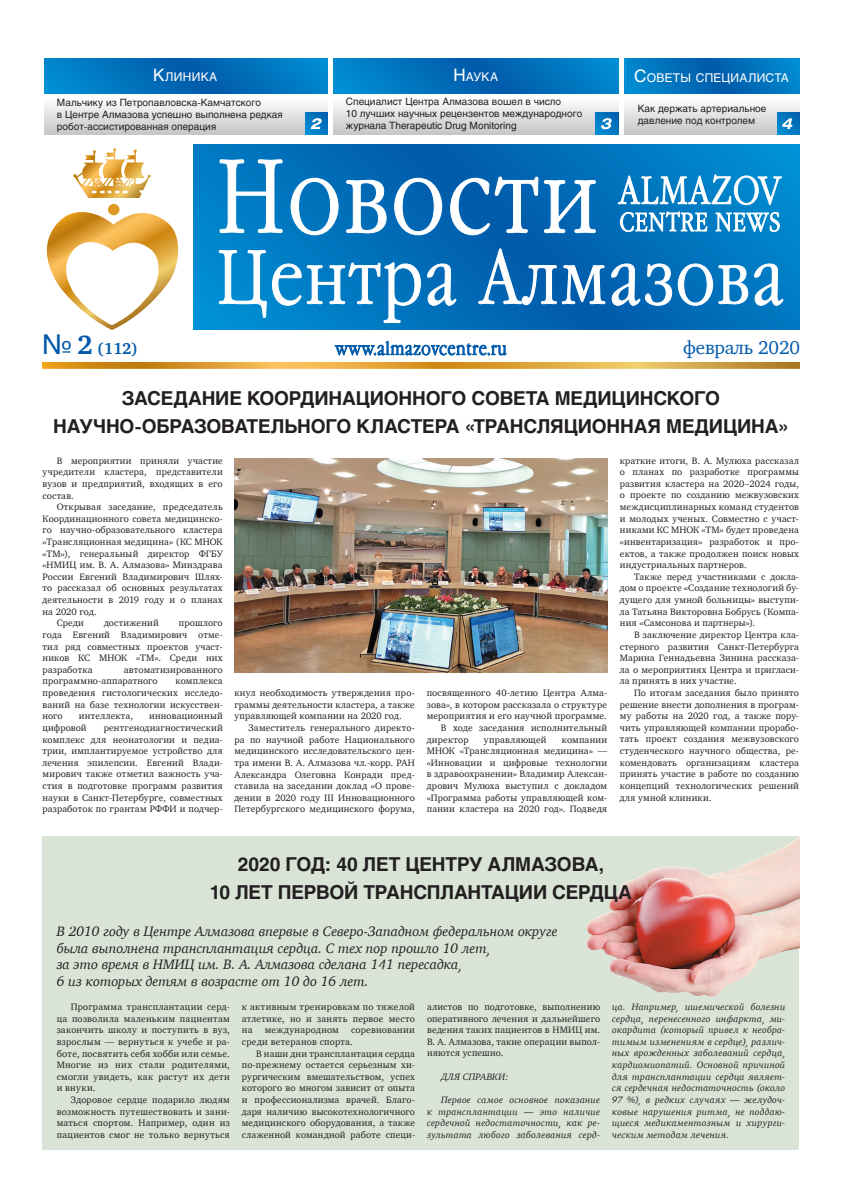
<style>
.page{position:relative;width:842px;height:1191px;background:#fff}
.page>*{position:absolute;margin:0;border:0;box-sizing:border-box;transform-origin:0 0}
.t1{font:700 19px/28px "Helios";letter-spacing:-.01em;color:#231f20;text-align:center}
.t2{font:19px "Charter";letter-spacing:-.01em;color:#015aaa}
.t3{font:700 16px "Charter";color:#015aaa}
.t4{font:italic 14px/16.8px "Charter";letter-spacing:-.005em;color:#231f20}
.t5{font:11.9px "Helios";letter-spacing:.025em;color:#fff}
.t6{font:10px/12px "Helios";color:#231f20}
.t7{font:9.5px/11.6px "Charter";letter-spacing:.02em;color:#231f20;text-align:justify}
.t8{font:italic 9.5px/11.6px "Charter";letter-spacing:.025em;color:#231f20;text-align:justify}
.t9{font:9.5px "Charter";color:#231f20}
.s1{font-size:17px}
.s2{font-family:"Helios";font-weight:400;font-size:27px}
.s3{font-size:27px}
</style>
<div class="page">
<img style="left:44px;top:93px;width:756px;height:42px">
<img style="left:44px;top:58px;width:284px;height:35px">
<img style="left:625px;top:58px;width:175px;height:35px">
<img style="left:43px;top:362px;width:756px;height:6px">
<img style="left:333px;top:58px;width:292px;height:35px">
<img style="left:777px;top:112px;width:23px;height:23px">
<svg style="left:782px;top:118px;width:10px;height:11px"></svg>
<img style="left:306px;top:112px;width:22px;height:23px">
<svg style="left:311px;top:118px;width:11px;height:11px"></svg>
<img style="left:596px;top:112px;width:23px;height:23px">
<svg style="left:601px;top:118px;width:11px;height:11px"></svg>
<img style="left:194px;top:145px;width:605px;height:184px">
<img style="left:73px;top:148px;width:78px;height:50px">
<img style="left:46px;top:209px;width:133px;height:121px">
<div style="left:108px;top:204px;width:11px;height:11px;background:#de9925;border-radius:50%"></div>
<svg style="left:218px;top:159px;width:566px;height:197px"></svg>
<hr style="left:328px;top:42px;width:4px;height:93px;background:#fff">
<div style="left:619px;top:44px;width:5px;height:94px;background:#fff"></div>
<img style="left:235px;top:459px;width:372px;height:214px">
<div style="left:43px;top:835px;width:756px;height:314px;background:#d9e4d6"></div>
<img style="left:586px;top:837px;width:213px;height:160px">
<p class="t5" style="left:153px;top:69px;width:66px"><span class="s1">К</span>линика</p>
<p class="t5" style="left:453px;top:70px;width:46px"><span class="s1">Н</span>аука</p>
<p class="t5" style="left:634px;top:71px;width:156px"><span class="s1">С</span>оветы специалиста</p>
<p class="t6" style="left:57px;top:96px;width:227px">Мальчику из Петропавловска-Камчатского<br>в Центре Алмазова успешно выполнена редкая робот-ассистированная операция</p>
<p class="t6" style="left:346px;top:95px;width:238px">Специалист Центра Алмазова вошел в число<br>10 лучших научных рецензентов международного журнала Therapeutic Drug Monitoring</p>
<p class="t6" style="left:638px;top:102px;width:130px">Как держать артериальное давление под контролем</p>
<h2 class="t3" style="left:42px;top:335px;width:97px"><span class="s2">№</span> <span class="s3">2</span> (112)</h2>
<h1 class="t2" style="left:683px;top:331px;width:118px">февраль 2020</h1>
<h1 class="t1" style="left:53px;top:384px;width:737px">ЗАСЕДАНИЕ КООРДИНАЦИОННОГО СОВЕТА МЕДИЦИНСКОГО<br>НАУЧНО-ОБРАЗОВАТЕЛЬНОГО КЛАСТЕРА «ТРАНСЛЯЦИОННАЯ МЕДИЦИНА»</h1>
<p class="t7" style="left:43px;top:454px;width:182px;text-indent:14px">В мероприятии приняли участие учредители кластера, представители вузов и предприятий, входящих в его состав.</p>
<p class="t7" style="left:57px;top:501px;width:168px">Открывая заседание, председатель</p>
<p class="t7" style="left:43px;top:512px;width:182px">Координационного совета медицинско-</p>
<p class="t7" style="left:43px;top:524px;width:182px">го научно-образовательного кластера</p>
<p class="t7" style="left:43px;top:536px;width:182px">«Трансляционная медицина» (КС МНОК</p>
<p class="t7" style="left:43px;top:547px;width:182px">«ТМ»), генеральный директор ФГБУ</p>
<p class="t7" style="left:43px;top:559px;width:182px">«НМИЦ им. В. А. Алмазова» Минздрава</p>
<p class="t7" style="left:43px;top:570px;width:182px">России Евгений Владимирович Шлях-</p>
<p class="t7" style="left:43px;top:582px;width:182px">то рассказал об основных результатах</p>
<p class="t7" style="left:43px;top:594px;width:182px">деятельности в 2019 году и о планах</p>
<p class="t7" style="left:43px;top:605px;width:56px">на 2020 год.</p>
<p class="t7" style="left:57px;top:617px;width:29px">Среди</p>
<p class="t7" style="left:104px;top:617px;width:56px">достижений</p>
<p class="t7" style="left:43px;top:617px;width:182px;text-indent:136px">прошлого года Евгений Владимирович отме&shy;тил ряд совместных проектов участ&shy;ников КС МНОК «ТМ». Среди них разработка</p>
<p class="t7" style="left:43px;top:663px;width:182px;text-indent:81px">автоматизированного программно-аппаратного</p>
<p class="t7" style="left:43px;top:675px;width:182px;text-indent:133px">комплекса проведения гистологических исследо&shy;ваний на базе технологии искусствен&shy;ного</p>
<p class="t7" style="left:79px;top:710px;width:56px">интеллекта,</p>
<p class="t7" style="left:149px;top:710px;width:75px">инновационный</p>
<p class="t9" style="left:43px;top:719px;width:46px">цифровой</p>
<p class="t7" style="left:43px;top:722px;width:182px;text-indent:61px">рентгенодиагностический комплекс для неонатологии и педиа&shy;трии, имплантируемое устройство для лечения эпилепсии. Евгений Влади&shy;мирович также отметил важность уча&shy;стия в подготовке программ развития науки в Санкт-Петербурге, совместных разработок по грантам РФФИ и подчер-</p>
<p class="t7" style="left:234px;top:687px;width:182px">кнул необходимость утверждения про&shy;граммы деятельности кластера, а также управляющей компании на 2020 год.</p>
<p class="t7" style="left:234px;top:722px;width:182px;text-indent:14px">Заместитель генерального директо&shy;ра по научной работе Национального медицинского исследовательского цен&shy;тра имени В. А. Алмазова чл.-корр. РАН Александра Олеговна Конради пред&shy;ставила на заседании доклад «О прове&shy;дении в 2020 году III Инновационного Петербургского медицинского форума,</p>
<p class="t7" style="left:427px;top:687px;width:182px">посвященного 40-летию Центра Алма-</p>
<p class="t7" style="left:427px;top:698px;width:182px">зова», в котором рассказала о структуре</p>
<p class="t7" style="left:427px;top:710px;width:181px">мероприятия и его научной программе.</p>
<p class="t7" style="left:441px;top:722px;width:168px">В ходе заседания исполнительный</p>
<p class="t7" style="left:427px;top:733px;width:43px">директор</p>
<p class="t7" style="left:484px;top:733px;width:64px">управляющей</p>
<p class="t7" style="left:427px;top:733px;width:182px;text-indent:135px">компании МНОК «Трансляционная медицина» — «Инновации и цифровые технологии в здравоохранении» Владимир Алексан&shy;дрович Мулюха выступил с докладом «Программа работы управляющей ком&shy;пании кластера на 2020 год». Подведя</p>
<p class="t7" style="left:620px;top:454px;width:181px">краткие итоги, В. А. Мулюха рассказал о планах по разработке программы развития кластера на 2020–2024 годы, о проекте по созданию межвузовских междисциплинарных команд студентов и молодых ученых. Совместно с участ&shy;никами КС МНОК «ТМ» будет проведена «инвентаризация» разработок и про&shy;ектов, а также продолжен поиск новых индустриальных партнеров.</p>
<p class="t7" style="left:620px;top:570px;width:181px;text-indent:14px">Также перед участниками с докла&shy;дом о проекте «Создание технологий бу&shy;дущего для умной больницы» выступи&shy;ла Татьяна Викторовна Бобрусь (Компа&shy;ния «Самсонова и партнеры»).</p>
<p class="t7" style="left:620px;top:628px;width:181px;text-indent:14px">В заключение директор Центра кла&shy;стерного развития Санкт-Петербурга Марина Геннадьевна Зинина рассказа&shy;ла о мероприятиях Центра и пригласи&shy;ла принять в них участие.</p>
<p class="t7" style="left:620px;top:687px;width:181px;text-indent:14px">По итогам заседания было принято решение внести дополнения в програм&shy;му работы на 2020 год, а также пору&shy;чить управляющей компании прорабо&shy;тать проект создания межвузовского студенческого научного общества, ре&shy;комендовать организациям кластера принять участие в работе по созданию концепций технологических решений для умной клиники.</p>
<h1 class="t1" style="left:210px;top:850px;width:424px">2020 ГОД: 40 ЛЕТ ЦЕНТРУ АЛМАЗОВА,<br>10 ЛЕТ ПЕРВОЙ ТРАНСПЛАНТАЦИИ СЕРДЦА</h1>
<p class="t4" style="left:57px;top:922px;width:503px">В 2010 году в Центре Алмазова впервые в Северо-Западном федеральном округе была выполнена трансплантация сердца. С тех пор прошло 10 лет,<br>за это время в НМИЦ им. В. А. Алмазова сделана 141 пересадка,<br>6 из которых детям в возрасте от 10 до 16 лет.</p>
<p class="t7" style="left:57px;top:1001px;width:175px;text-indent:14px">Программа трансплантации серд&shy;ца позволила маленьким пациентам закончить школу и поступить в вуз, взрослым — вернуться к учебе и ра&shy;боте, посвятить себя хобби или семье.<br>Многие из них стали родителями, смогли увидеть, как растут их дети и внуки.</p>
<p class="t7" style="left:57px;top:1093px;width:175px;text-indent:14px">Здоровое сердце подарило людям возможность путешествовать и зани&shy;маться спортом. Например, один из пациентов смог не только вернуться</p>
<p class="t7" style="left:242px;top:1000px;width:175px">к активным тренировкам по тяжелой атлетике, но и занять первое место на</p>
<p class="t7" style="left:242px;top:1024px;width:175px;text-indent:109px">соревновании среди ветеранов спорта.</p>
<p class="t7" style="left:242px;top:1047px;width:175px;text-indent:14px">В наши дни трансплантация сердца по-прежнему остается серьезным хи&shy;рургическим вмешательством, успех которого во многом зависит от опыта и профессионализма врачей. Благо&shy;даря наличию высокотехнологичного медицинского оборудования, а также слаженной командной работе специ-</p>
<p class="t7" style="left:265px;top:1024px;width:76px">международном</p>
<p class="t7" style="left:427px;top:1000px;width:175px">алистов по подготовке, выполнению оперативного лечения и дальнейшего ведения таких пациентов в НМИЦ им.<br>В. А. Алмазова, такие операции выпол&shy;няются успешно.</p>
<p class="t8" style="left:441px;top:1070px;width:69px">ДЛЯ СПРАВКИ:</p>
<p class="t8" style="left:427px;top:1094px;width:175px;text-indent:14px">Первое самое основное показание к трансплантации — это наличие сердечной недостаточности, как ре&shy;зультата любого заболевания серд-</p>
<p class="t8" style="left:612px;top:1001px;width:175px">ца. Например, ишемической болезни сердца, перенесенного инфаркта, ми&shy;окардита (который привел к необра&shy;тимым изменениям в сердце), различ&shy;ных врожденных заболеваний сердца, кардиомиопатий. Основной причиной для трансплантации сердца являет&shy;ся сердечная недостаточность (около 97 %), в редких случаях — желудоч&shy;ковые нарушения ритма, не поддаю&shy;щиеся медикаментозным и хирурги&shy;ческим методам лечения.</p>
</div>
